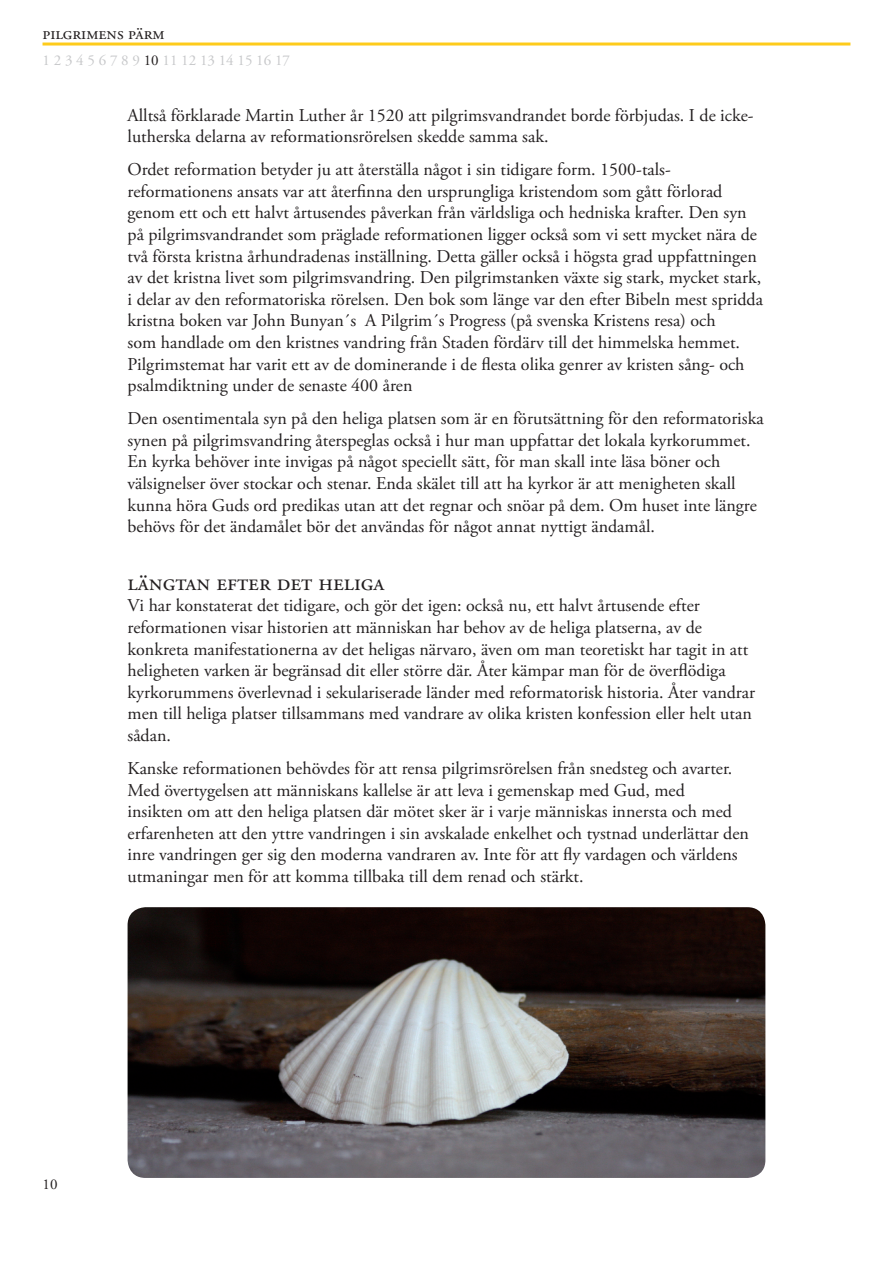
<style>
.page{position:relative;width:893px;height:1263px;background:#fff}
.page>*{position:absolute;margin:0;border:0;box-sizing:border-box;transform-origin:0 0}
.t1{font:24px "Adobe Garamond Pro";color:#231f20}
.t2{font:18px/21.6px "Adobe Garamond Pro";letter-spacing:-.02em;color:#231f20}
.t3{font:18px "Adobe Garamond Pro";color:#231f20}
.t4{font:15px "Adobe Garamond Pro";color:#c7c8ca}
.t5{font:15px "Adobe Garamond Pro";color:#231f20}
.s1{color:#231f20}
</style>
<div class="page">
<hr style="left:43px;top:43px;width:807px;height:3px;background:#fecb1b">
<img style="left:128px;top:907px;width:637px;height:271px">
<p class="t3" style="left:43px;top:23px;width:124px">pilgrimens pärm</p>
<p class="t4" style="left:43px;top:51px;width:249px">1 2 3 4 5 6 7 8 9 <span class="s1">10</span> 11 12 13 14 15 16 17</p>
<p class="t2" style="left:128px;top:105px;width:628px">Alltså förklarade Martin Luther år 1520 att pilgrimsvandrandet borde förbjudas. I de icke&shy;lutherska delarna av reformationsrörelsen skedde samma sak.</p>
<p class="t2" style="left:128px;top:159px;width:637px">Ordet reformation betyder ju att återställa något i sin tidigare form. 1500-tals&shy;reformationens ansats var att återfinna den ursprungliga kristendom som gått förlorad genom ett och ett halvt årtusendes påverkan från världsliga och hedniska krafter. Den syn på pilgrimsvandrandet som präglade reformationen ligger också som vi sett mycket nära de två första kristna århundradenas inställning. Detta gäller också i högsta grad uppfattningen av det kristna livet som pilgrimsvandring. Den pilgrimstanken växte sig stark, mycket stark, i delar av den reformatoriska rörelsen. Den bok som länge var den efter Bibeln mest spridda kristna boken var John Bunyan´s A Pilgrim´s Progress (på svenska Kristens resa) och<br>som handlade om den kristnes vandring från Staden fördärv till det himmelska hemmet.<br>Pilgrimstemat har varit ett av de dominerande i de flesta olika genrer av kristen sång- och psalmdiktning under de senaste 400 åren</p>
<p class="t2" style="left:128px;top:408px;width:638px">Den osentimentala syn på den heliga platsen som är en förutsättning för den reformatoriska synen på pilgrimsvandring återspeglas också i hur man uppfattar det lokala kyrkorummet.<br>En kyrka behöver inte invigas på något speciellt sätt, för man skall inte läsa böner och välsignelser över stockar och stenar. Enda skälet till att ha kyrkor är att menigheten skall kunna höra Guds ord predikas utan att det regnar och snöar på dem. Om huset inte längre behövs för det ändamålet bör det användas för något annat nyttigt ändamål.</p>
<h1 class="t1" style="left:128px;top:568px;width:258px">längtan efter det heliga</h1>
<p class="t2" style="left:128px;top:596px;width:629px">Vi har konstaterat det tidigare, och gör det igen: också nu, ett halvt årtusende efter reformationen visar historien att människan har behov av de heliga platserna, av de konkreta manifestationerna av det heligas närvaro, även om man teoretiskt har tagit in att heligheten varken är begränsad dit eller större där. Åter kämpar man för de överflödiga kyrkorummens överlevnad i sekulariserade länder med reformatorisk historia. Åter vandrar men till heliga platser tillsammans med vandrare av olika kristen konfession eller helt utan sådan.</p>
<p class="t2" style="left:128px;top:758px;width:623px">Kanske reformationen behövdes för att rensa pilgrimsrörelsen från snedsteg och avarter.<br>Med övertygelsen att människans kallelse är att leva i gemenskap med Gud, med<br>insikten om att den heliga platsen där mötet sker är i varje människas innersta och med erfarenheten att den yttre vandringen i sin avskalade enkelhet och tystnad underlättar den inre vandringen ger sig den moderna vandraren av. Inte för att fly vardagen och världens utmaningar men för att komma tillbaka till dem renad och stärkt.</p>
<p class="t5" style="left:43px;top:1175px;width:16px">10</p>
</div>
